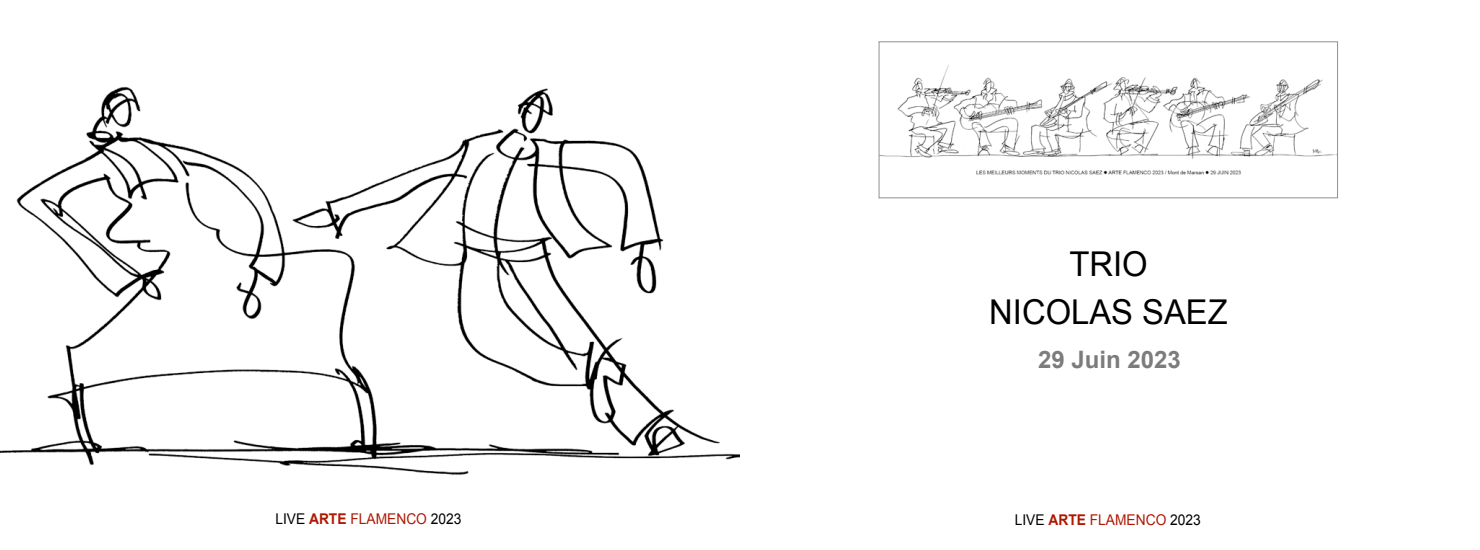
<style>
.page{position:relative;width:1480px;height:550px;background:#fff}
.page>*{position:absolute;margin:0;border:0;box-sizing:border-box;transform-origin:0 0}
.t1{font:34.2px/48px "Arial";color:#000;text-align:center;scale:.96 1}
.t2{font:700 24px "Arial";color:#7c7c7c}
.t3{font:14.8px "Arial";color:#000;scale:.93 1}
.s1{font-weight:700;color:#ad1903}
.s2{color:#ad1903}
</style>
<div class="page">
<img style="left:881px;top:65px;width:455px;height:110px">
<div style="left:879px;top:42px;width:459px;height:156px;border:1px solid #909090"></div>
<img style="left:0;top:87px;width:740px;height:388px">
<h1 class="t1" style="left:989px;top:240px;width:250px">TRIO<br>NICOLAS SAEZ</h1>
<h2 class="t2" style="left:1038px;top:344px;width:144px">29 Juin 2023</h2>
<p class="t3" style="left:275px;top:509px;width:202px">LIVE <span class="s1">ARTE</span> <span class="s2">FLAMENCO</span> 2023</p>
<p class="t3" style="left:1015px;top:510px;width:202px">LIVE <span class="s1">ARTE</span> <span class="s2">FLAMENCO</span> 2023</p>
</div>
